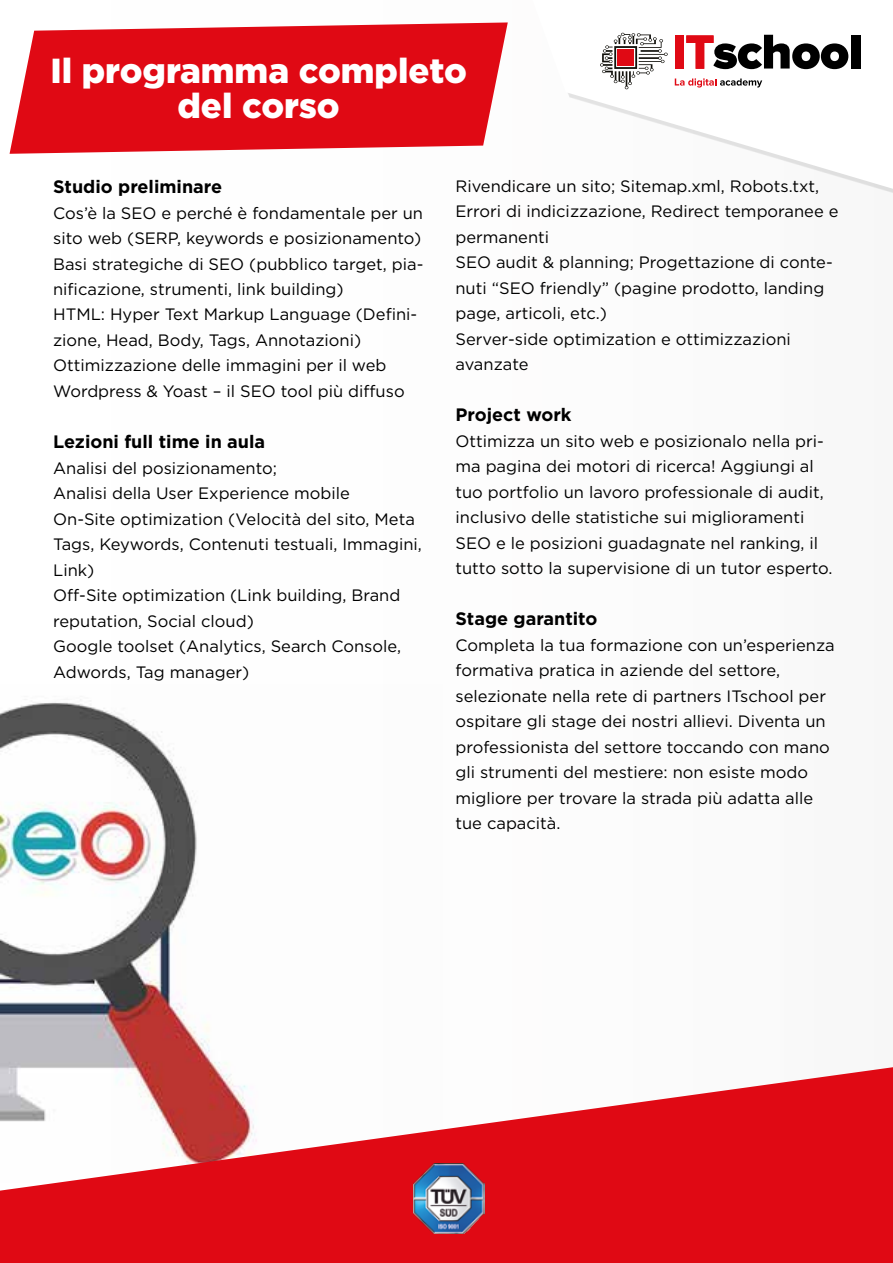
<style>
.page{position:relative;width:893px;height:1263px;background:#fff}
.page>*{position:absolute;margin:0;border:0;box-sizing:border-box;transform-origin:0 0}
.t1{font:900 34.8px/34.8px "Gotham";color:#fff;text-align:center}
.t2{font:700 18px "Gotham";color:#000}
.t3{font:16.5px/25.5px "Gotham";color:#000}
</style>
<div class="page">
<img style="left:0;top:699px;width:227px;height:366px">
<svg style="left:0;top:1065px;width:893px;height:198px;fill:#e00914"></svg>
<svg style="left:568px;top:32px;width:325px;height:161px"></svg>
<div style="left:675px;top:35px;width:9px;height:34px;background:#e00914"></div>
<svg style="left:686px;top:35px;width:162px;height:34px"></svg>
<div style="left:851px;top:35px;width:9px;height:34px;background:#000"></div>
<svg style="left:675px;top:78px;width:87px;height:10px"></svg>
<svg style="left:600px;top:33px;width:68px;height:56px"></svg>
<div style="left:617px;top:49px;width:17px;height:17px;background:#e00914"></div>
<svg style="left:10px;top:22px;width:498px;height:132px;background:#e3252f"></svg>
<img style="left:413px;top:1163px;width:71px;height:70px">
<h1 class="t1" style="left:50px;top:53px;width:418px">Il programma completo del corso</h1>
<p class="t2" style="left:53px;top:175px;width:171px">Studio preliminare</p>
<p class="t3" style="left:53px;top:200px;width:372px">Cos’è la SEO e perché è fondamentale per un sito web (SERP, keywords e posizionamento)<br>Basi strategiche di SEO (pubblico target, pia&shy;nificazione, strumenti, link building)<br>HTML: Hyper Text Markup Language (Defini&shy;zione, Head, Body, Tags, Annotazioni)<br>Ottimizzazione delle immagini per il web Wordpress &amp; Yoast – il SEO tool più diffuso</p>
<p class="t2" style="left:53px;top:430px;width:214px">Lezioni full time in aula</p>
<p class="t3" style="left:53px;top:455px;width:370px">Analisi del posizionamento;<br>Analisi della User Experience mobile<br>On-Site optimization (Velocità del sito, Meta Tags, Keywords, Contenuti testuali, Immagini, Link)<br>Off-Site optimization (Link building, Brand reputation, Social cloud)<br>Google toolset (Analytics, Search Console, Adwords, Tag manager)</p>
<p class="t3" style="left:455px;top:173px;width:385px">Rivendicare un sito; Sitemap.xml, Robots.txt, Errori di indicizzazione, Redirect temporanee e permanenti<br>SEO audit &amp; planning; Progettazione di conte&shy;nuti “SEO friendly” (pagine prodotto, landing page, articoli, etc.)<br>Server-side optimization e ottimizzazioni avanzate</p>
<p class="t2" style="left:455px;top:403px;width:118px">Project work</p>
<p class="t3" style="left:455px;top:428px;width:379px">Ottimizza un sito web e posizionalo nella pri&shy;ma pagina dei motori di ricerca! Aggiungi al tuo portfolio un lavoro professionale di audit, inclusivo delle statistiche sui miglioramenti SEO e le posizioni guadagnate nel ranking, il tutto sotto la supervisione di un tutor esperto.</p>
<p class="t2" style="left:455px;top:607px;width:143px">Stage garantito</p>
<p class="t3" style="left:455px;top:632px;width:381px">Completa la tua formazione con un’esperienza formativa pratica in aziende del settore, selezionate nella rete di partners ITschool per ospitare gli stage dei nostri allievi. Diventa un professionista del settore toccando con mano gli strumenti del mestiere: non esiste modo migliore per trovare la strada più adatta alle tue capacità.</p>
</div>
